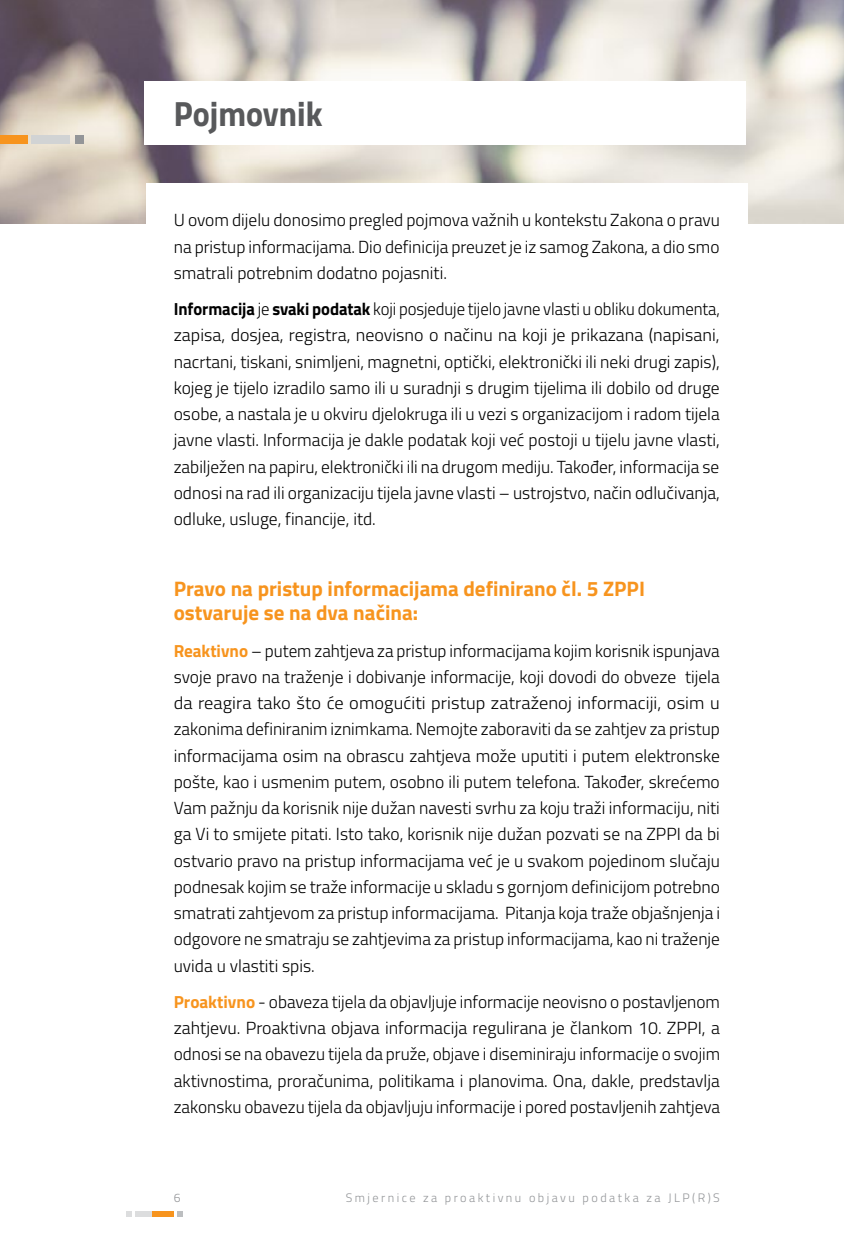
<style>
.page{position:relative;width:844px;height:1241px;background:#fff}
.page>*{position:absolute;margin:0;border:0;box-sizing:border-box;transform-origin:0 0}
.t1{font:35px "Titillium Bold Upright";color:#58595b}
.t2{font:700 21px/24.5px "Titillium";color:#f7941e}
.t3{font:300 17.5px/26.2px "Titillium";color:#000;text-align:justify}
.t4{font:300 17.5px/26.2px "Titillium";color:#000;text-align:justify;scale:.95 1}
.t5{font:300 12.25px "Titillium";letter-spacing:.2em;color:#939598}
.s1{font-weight:700}
.s2{font-weight:700;color:#f7941e}
</style>
<div class="page">
<div style="left:151px;top:1210px;width:23px;height:6px;background:#f7941e"></div>
<div style="left:135px;top:1210px;width:16px;height:6px;background:#dcddde"></div>
<svg style="left:126px;top:1211px;width:5px;height:5px"></svg>
<svg style="left:177px;top:1211px;width:6px;height:5px"></svg>
<img style="left:0;top:0;width:843px;height:223px">
<div style="left:32px;top:135px;width:38px;height:9px;background:#d1d3d4"></div>
<div style="left:75px;top:135px;width:9px;height:9px;background:#939598"></div>
<div style="left:0;top:135px;width:27px;height:9px;background:#f7941e"></div>
<div style="left:144px;top:81px;width:601px;height:63px;background:#fff"></div>
<div style="left:146px;top:183px;width:601px;height:63px;background:#fff"></div>
<h1 class="t1" style="left:174px;top:86px;width:150px">Pojmovnik</h1>
<p class="t3" style="left:174px;top:206px;width:547px">U ovom dijelu donosimo pregled pojmova važnih u kontekstu Zakona o pravu na pristup informacijama. Dio definicija preuzet je iz samog Zakona, a dio smo smatrali potrebnim dodatno pojasniti.</p>
<p class="t4" style="left:174px;top:295px;width:576px"><span class="s1">Informacija</span> je <span class="s1">svaki podatak</span> koji posjeduje tijelo javne vlasti u obliku dokumenta, zapisa, dosjea, registra, neovisno o načinu na koji je prikazana (napisani, nacrtani, tiskani, snimljeni, magnetni, optički, elektronički ili neki drugi zapis), kojeg je tijelo izradilo samo ili u suradnji s drugim tijelima ili dobilo od druge osobe, a nastala je u okviru djelokruga ili u vezi s organizacijom i radom tijela javne vlasti. Informacija je dakle podatak koji već postoji u tijelu javne vlasti, zabilježen na papiru, elektronički ili na drugom mediju. Također, informacija se odnosi na rad ili organizaciju tijela javne vlasti – ustrojstvo, način odlučivanja, odluke, usluge, financije, itd.</p>
<p class="t2" style="left:174px;top:575px;width:472px">Pravo na pristup informacijama definirano čl. 5 ZPPI ostvaruje se na dva načina:</p>
<p class="t3" style="left:174px;top:636px;width:548px"><span class="s2">Reaktivno</span> – putem zahtjeva za pristup informacijama kojim korisnik ispunjava svoje pravo na traženje i dobivanje informacije, koji dovodi do obveze tijela da reagira tako što će omogućiti pristup zatraženoj informaciji, osim u zakonima definiranim iznimkama. Nemojte zaboraviti da se zahtjev za pristup informacijama osim na obrascu zahtjeva može uputiti i putem elektronske pošte, kao i usmenim putem, osobno ili putem telefona. Također, skrećemo Vam pažnju da korisnik nije dužan navesti svrhu za koju traži informaciju, niti ga Vi to smijete pitati. Isto tako, korisnik nije dužan pozvati se na ZPPI da bi ostvario pravo na pristup informacijama već je u svakom pojedinom slučaju podnesak kojim se traže informacije u skladu s gornjom definicijom potrebno smatrati zahtjevom za pristup informacijama. Pitanja koja traže objašnjenja i odgovore ne smatraju se zahtjevima za pristup informacijama, kao ni traženje uvida u vlastiti spis.</p>
<p class="t3" style="left:174px;top:987px;width:548px"><span class="s2">Proaktivno</span> - obaveza tijela da objavljuje informacije neovisno o postavljenom zahtjevu. Proaktivna objava informacija regulirana je člankom 10. ZPPI, a odnosi se na obavezu tijela da pruže, objave i diseminiraju informacije o svojim aktivnostima, proračunima, politikama i planovima. Ona, dakle, predstavlja zakonsku obavezu tijela da objavljuju informacije i pored postavljenih zahtjeva</p>
<p class="t5" style="left:174px;top:1188px;width:8px">6</p>
<p class="t5" style="left:345px;top:1188px;width:375px">Smjernice za proaktivnu objavu podatka za JLP(R)S</p>
</div>
